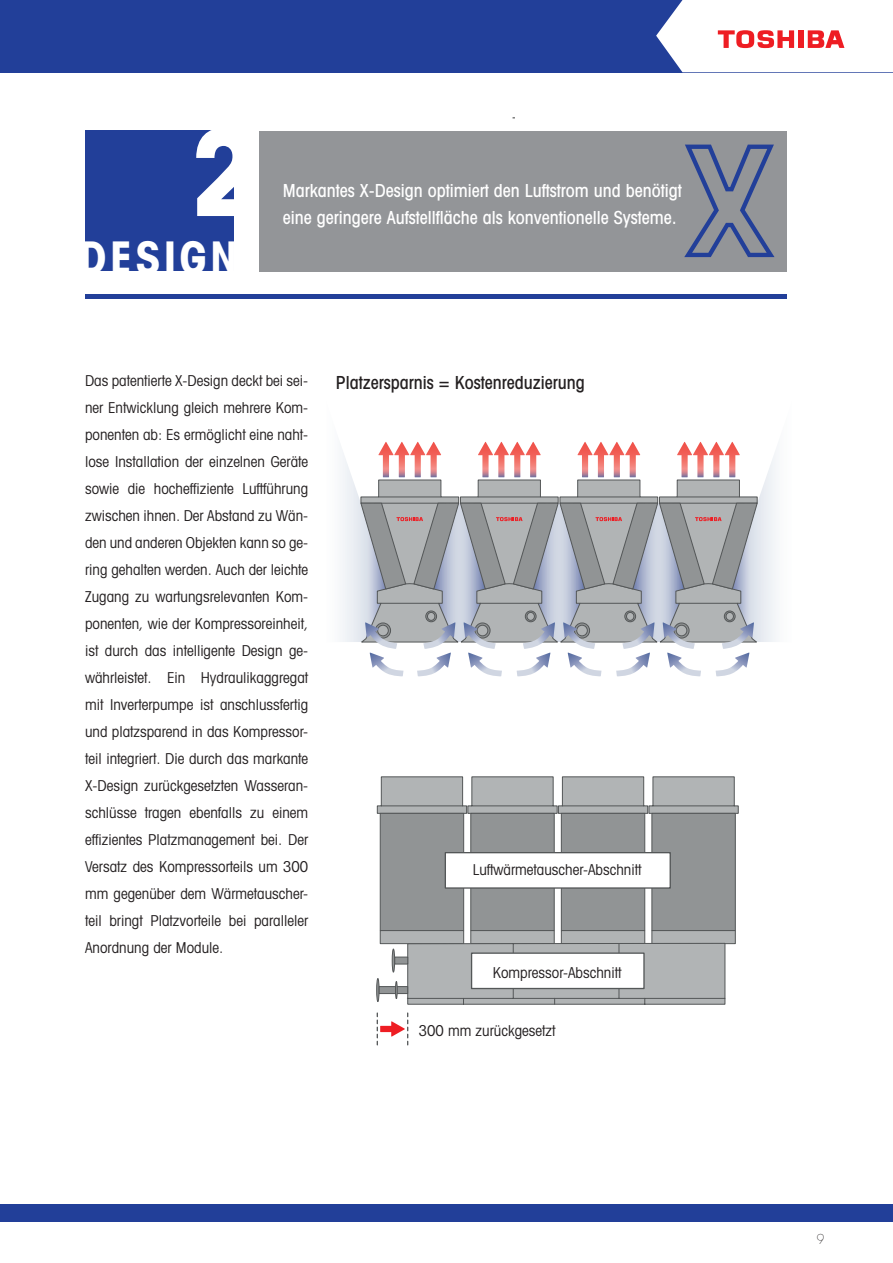
<style>
.page{position:relative;width:893px;height:1263px;background:#fff}
.page>*{position:absolute;margin:0;border:0;box-sizing:border-box;transform-origin:0 0}
.t1{font:700 condensed 120px "Avant Garde";color:#fff}
.t2{font:700 condensed 45px "Avant Garde";letter-spacing:.07em;color:#fff}
.t3{font:500 condensed 18px/27px "Avant Garde";color:#fff}
.t4{font:500 condensed 18px "Avant Garde";color:#231f20}
.t5{font:condensed 15px/27px "Avant Garde";color:#231f20;text-align:justify}
.t6{font:200 13.5px "ITC Avant Garde Std";color:#231f20}
</style>
<div class="page">
<div style="left:85px;top:131px;width:149px;height:140px;background:#223f99"></div>
<div style="left:85px;top:294px;width:702px;height:5px;background:#223f99"></div>
<div style="left:259px;top:132px;width:528px;height:140px;background:#939598"></div>
<svg style="left:684px;top:145px;width:90px;height:112px"></svg>
<svg style="left:360px;top:442px;width:398px;height:234px"></svg>
<div style="left:376px;top:978px;width:3px;height:24px;border:1px solid #545758;border-radius:50%"></div>
<svg style="left:377px;top:776px;width:362px;height:229px"></svg>
<div style="left:472px;top:953px;width:172px;height:35px;background:#fff"></div>
<div style="left:471px;top:952px;width:174px;height:37px;border:1px solid #545758"></div>
<svg style="left:377px;top:1013px;width:31px;height:32px"></svg>
<div style="left:0;top:0;width:893px;height:72px;background:#223f99"></div>
<svg style="left:656px;top:0;width:237px;height:72px"></svg>
<div style="left:0;top:1204px;width:893px;height:17px;background:#223f99"></div>
<h1 class="t1" style="left:191px;top:96px;width:68px">2</h1>
<h2 class="t2" style="left:79px;top:228px;width:160px">DESIGN</h2>
<p class="t3" style="left:283px;top:177px;width:400px">Markantes X-Design optimiert den Luftstrom und benötigt eine geringere Aufstellfläche als konventionelle Systeme.</p>
<p class="t5" style="left:85px;top:367px;width:225px">Das patentierte X-Design deckt bei sei&shy;ner Entwicklung gleich mehrere Kom&shy;ponenten ab: Es ermöglicht eine naht&shy;lose Installation der einzelnen Geräte sowie die hocheffiziente Luftführung zwischen ihnen. Der Abstand zu Wän&shy;den und anderen Objekten kann so ge&shy;ring gehalten werden. Auch der leichte Zugang zu wartungsrelevanten Kom&shy;ponenten, wie der Kompressoreinheit, ist durch das intelligente Design ge&shy;währleistet. Ein Hydraulikaggregat mit Inverterpumpe ist anschlussfertig und platzsparend in das Kompressor&shy;teil integriert. Die durch das markante X-Design zurückgesetzten Wasseran&shy;schlüsse tragen ebenfalls zu einem effizientes Platzmanagement bei. Der Versatz des Kompressorteils um 300 mm gegenüber dem Wärmetauscher&shy;teil bringt Platzvorteile bei paralleler Anordnung der Module.</p>
<p class="t4" style="left:336px;top:371px;width:250px">Platzersparnis = Kostenreduzierung</p>
<p class="t5" style="left:473px;top:856px;width:170px">Luftwärmetauscher-Abschnitt</p>
<p class="t5" style="left:493px;top:959px;width:130px">Kompressor-Abschnitt</p>
<p class="t5" style="left:419px;top:1016px;width:138px">300 mm zurückgesetzt</p>
<p class="t6" style="left:817px;top:1231px;width:9px">9</p>
</div>
